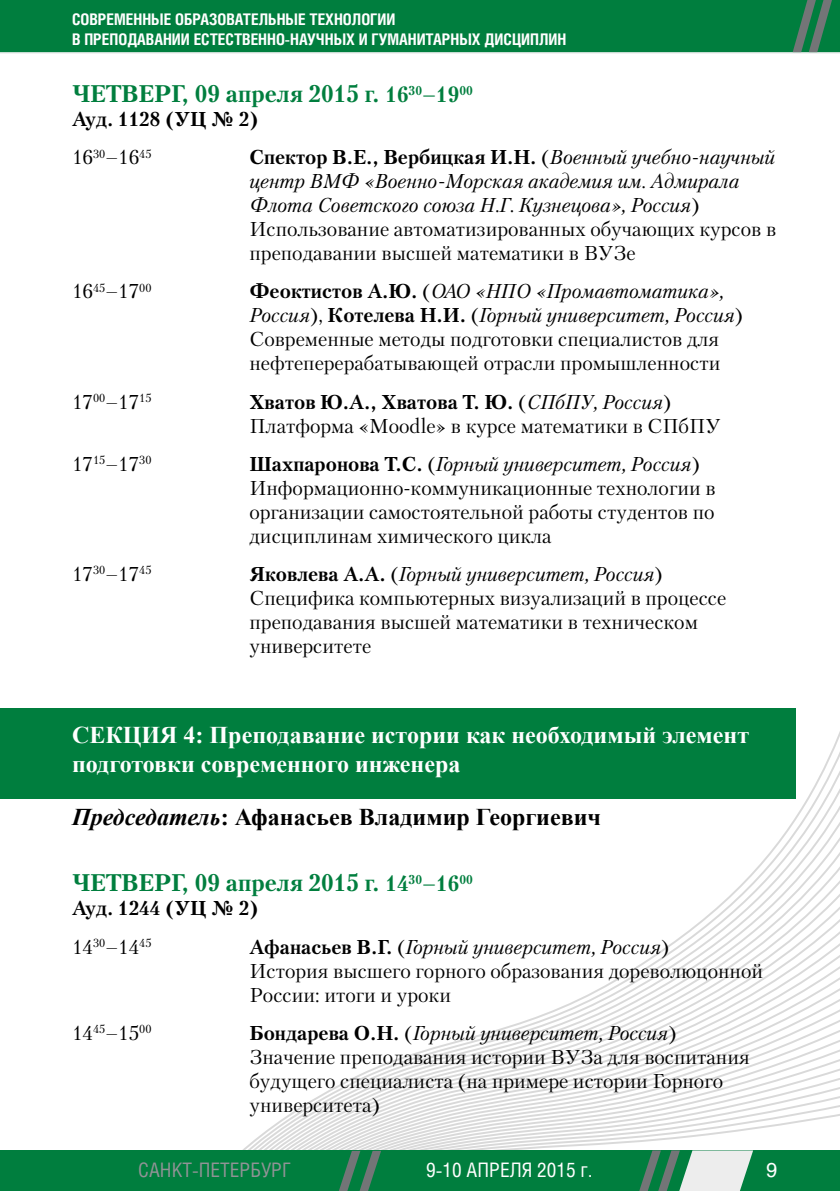
<style>
.page{position:relative;width:840px;height:1191px;background:#fff}
.page>*{position:absolute;margin:0;border:0;box-sizing:border-box;transform-origin:0 0}
.t1{font:700 24px/28.8px "Times New Roman";color:#fff}
.t2{font:700 24px "Petersburg C";color:#007e3e}
.t3{font:700 24px "Times New Roman";color:#000}
.t4{font:20px/24px "Petersburg C";color:#000}
.t5{font:italic 20px/24px "Petersburg C";color:#000}
.t6{font:700 20px/38.2px "Petersburg C";color:#000}
.t7{font:20px "Helios Cond";color:#fff}
.t8{font:20px "Helios Cond";color:#919396}
.t9{font:20px "Helios";color:#fff}
.t10{font:700 16px/19.2px "Helios Cond";color:#fff}
.s1{font-size:22px}
.s2{font-weight:400}
.s3{font-weight:700;font-style:normal}
.s4{font-style:normal}
.s5{font-weight:700}
.s6{font-style:italic}
</style>
<div class="page">
<svg style="left:203px;top:708px;width:636px;height:442px"></svg>
<div style="left:0;top:1150px;width:839px;height:41px;background:#007e3e"></div>
<div style="left:0;top:0;width:839px;height:52px;background:#007e3e"></div>
<svg style="left:792px;top:0;width:39px;height:52px;background:#327a56"></svg>
<svg style="left:639px;top:1150px;width:113px;height:41px"></svg>
<svg style="left:339px;top:1150px;width:42px;height:41px"></svg>
<div style="left:0;top:709px;width:794px;height:90px;background:#007e3e"></div>
<p class="t10" style="left:72px;top:10px;width:495px">СОВРЕМЕННЫЕ ОБРАЗОВАТЕЛЬНЫЕ ТЕХНОЛОГИИ<br>В ПРЕПОДАВАНИИ ЕСТЕСТВЕННО-НАУЧНЫХ И ГУМАНИТАРНЫХ ДИСЦИПЛИН</p>
<p class="t2" style="left:72px;top:79px;width:402px">ЧЕТВЕРГ, 09 апреля 2015 г. <span class="s1">16</span><sup>30</sup><span class="s1">–19</span><sup>00</sup></p>
<p class="t6" style="left:72px;top:99px;width:188px">Ауд. 1128 (УЦ № 2)<br><span class="s2">16</span><sup>30</sup><span class="s2">–16</span><sup>45</sup></p>
<p class="t5" style="left:249px;top:145px;width:528px"><span class="s3">Спектор В.Е., Вербицкая И.Н.</span> <span class="s4">(</span>Военный учебно-научный центр ВМФ «Военно-Морская академия им. Адмирала Флота Советского союза Н.Г. Кузнецова», Россия<span class="s4">)<br>Использование автоматизированных обучающих курсов в преподавании высшей математики в ВУЗе</span></p>
<p class="t4" style="left:72px;top:279px;width:81px">16<sup>45</sup>–17<sup>00</sup></p>
<p class="t4" style="left:249px;top:279px;width:495px"><span class="s5">Феоктистов А.Ю.</span> (<span class="s6">ОАО «НПО «Промавтоматика», Россия</span>), <span class="s5">Котелева Н.И.</span> (<span class="s6">Горный университет, Россия</span>)<br>Современные методы подготовки специалистов для нефтеперерабатывающей отрасли промышленности</p>
<p class="t4" style="left:72px;top:389px;width:81px">17<sup>00</sup>–17<sup>15</sup></p>
<p class="t4" style="left:249px;top:389px;width:472px"><span class="s5">Хватов Ю.А., Хватова Т. Ю.</span> (<span class="s6">СПбПУ, Россия</span>)<br>Платформа «Moodle» в курсе математики в СПбПУ</p>
<p class="t4" style="left:72px;top:452px;width:81px">17<sup>15</sup>–17<sup>30</sup></p>
<p class="t4" style="left:249px;top:452px;width:467px"><span class="s5">Шахпаронова Т.С.</span> (<span class="s6">Горный университет, Россия</span>)<br>Информационно-коммуникационные технологии в организации самостоятельной работы студентов по дисциплинам химического цикла</p>
<p class="t4" style="left:72px;top:562px;width:81px">17<sup>30</sup>–17<sup>45</sup></p>
<p class="t4" style="left:249px;top:562px;width:478px"><span class="s5">Яковлева А.А.</span> (<span class="s6">Горный университет, Россия</span>)<br>Специфика компьютерных визуализаций в процессе преподавания высшей математики в техническом университете</p>
<p class="t1" style="left:72px;top:720px;width:678px">СЕКЦИЯ 4: Преподавание истории как необходимый элемент подготовки современного инженера</p>
<p class="t3" style="left:72px;top:800px;width:530px"><span class="s6">Председатель</span>: Афанасьев Владимир Георгиевич</p>
<p class="t2" style="left:72px;top:868px;width:402px">ЧЕТВЕРГ, 09 апреля 2015 г. <span class="s1">14</span><sup>30</sup><span class="s1">–16</span><sup>00</sup></p>
<p class="t6" style="left:72px;top:888px;width:188px">Ауд. 1244 (УЦ № 2)<br><span class="s2">14</span><sup>30</sup><span class="s2">–14</span><sup>45</sup></p>
<p class="t4" style="left:249px;top:934px;width:515px"><span class="s5">Афанасьев В.Г.</span> (<span class="s6">Горный университет, Россия</span>)<br>История высшего горного образования дореволюцонной<br>России: итоги и уроки</p>
<p class="t4" style="left:72px;top:1020px;width:81px">14<sup>45</sup>–15<sup>00</sup></p>
<p class="t4" style="left:249px;top:1020px;width:501px"><span class="s5">Бондарева О.Н.</span> (<span class="s6">Горный университет, Россия</span>)<br>Значение преподавания истории ВУЗа для воспитания будущего специалиста (на примере истории Горного университета)</p>
<p class="t8" style="left:138px;top:1158px;width:154px">Санкт-Петербург</p>
<p class="t7" style="left:426px;top:1158px;width:168px">9-10 АПРЕЛЯ 2015 г.</p>
<p class="t9" style="left:765px;top:1157px;width:13px">9</p>
</div>
